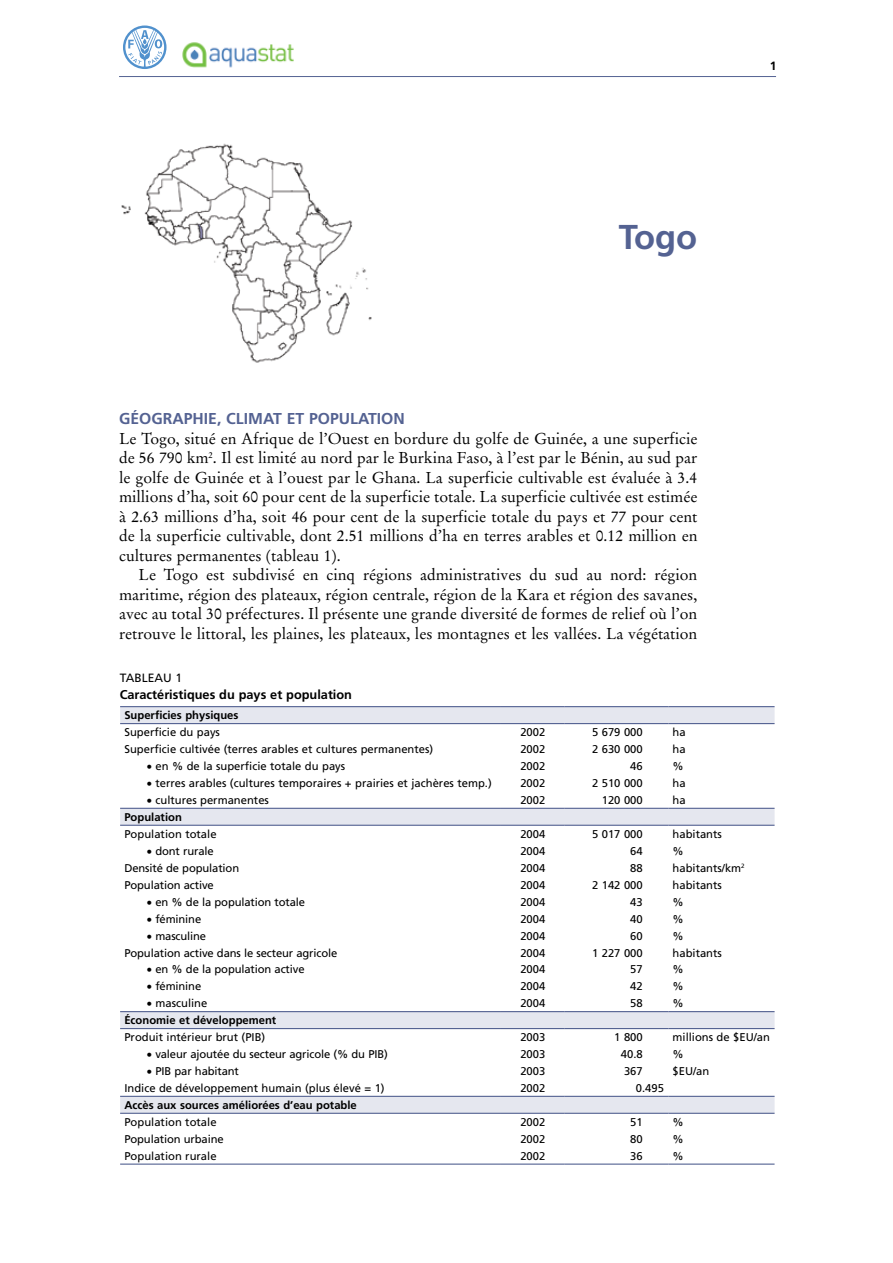
<style>
.page{position:relative;width:893px;height:1263px;background:#fff}
.page>*{position:absolute;margin:0;border:0;box-sizing:border-box;transform-origin:0 0}
.t1{font:700 34.5px "Frutiger LT Std";color:#546292}
.t2{font:15.75px/19.5px "Stempel Garamond LT Std";color:#000;text-align:justify}
.t3{font:700 15.75px "Frutiger LT Std";color:#546292}
.t4{font:700 12.75px "Frutiger LT Std";color:#000}
.t5{font:12px "Frutiger LT Std";color:#000}
.t6{font:700 12px "Frutiger LT Std";color:#000}
.t7{font:11.25px "Frutiger LT Std";color:#000}
.t8{font:700 11.25px "Frutiger LT Std";color:#000}
</style>
<div class="page">
<hr style="left:119px;top:76px;width:657px;height:1px;background:#546292">
<img style="left:121px;top:143px;width:251px;height:220px">
<svg style="left:120px;top:707px;width:655px;height:406px"></svg>
<hr style="left:120px;top:706px;width:381px;height:1px;background:#546292">
<hr style="left:501px;top:706px;width:64px;height:1px;background:#546292">
<hr style="left:565px;top:706px;width:103px;height:1px;background:#546292">
<hr style="left:668px;top:706px;width:107px;height:1px;background:#546292">
<hr style="left:120px;top:723px;width:381px;height:1px;background:#546292">
<hr style="left:501px;top:723px;width:64px;height:1px;background:#546292">
<hr style="left:565px;top:723px;width:103px;height:1px;background:#546292">
<hr style="left:668px;top:723px;width:107px;height:1px;background:#546292">
<hr style="left:120px;top:808px;width:381px;height:1px;background:#546292">
<hr style="left:501px;top:808px;width:64px;height:1px;background:#546292">
<hr style="left:565px;top:808px;width:103px;height:1px;background:#546292">
<hr style="left:668px;top:808px;width:107px;height:1px;background:#546292">
<hr style="left:120px;top:825px;width:381px;height:1px;background:#546292">
<hr style="left:501px;top:825px;width:64px;height:1px;background:#546292">
<hr style="left:565px;top:825px;width:103px;height:1px;background:#546292">
<hr style="left:668px;top:825px;width:107px;height:1px;background:#546292">
<hr style="left:120px;top:1011px;width:381px;height:1px;background:#546292">
<hr style="left:501px;top:1011px;width:64px;height:1px;background:#546292">
<hr style="left:565px;top:1011px;width:103px;height:1px;background:#546292">
<hr style="left:668px;top:1011px;width:107px;height:1px;background:#546292">
<hr style="left:120px;top:1028px;width:381px;height:1px;background:#546292">
<hr style="left:501px;top:1028px;width:64px;height:1px;background:#546292">
<hr style="left:565px;top:1028px;width:103px;height:1px;background:#546292">
<hr style="left:668px;top:1028px;width:107px;height:1px;background:#546292">
<hr style="left:120px;top:1163px;width:381px;height:2px;background:#546292">
<hr style="left:501px;top:1163px;width:64px;height:2px;background:#546292">
<hr style="left:565px;top:1163px;width:103px;height:2px;background:#546292">
<hr style="left:668px;top:1163px;width:107px;height:2px;background:#546292">
<hr style="left:120px;top:1096px;width:381px;height:1px;background:#546292">
<hr style="left:501px;top:1096px;width:64px;height:1px;background:#546292">
<hr style="left:565px;top:1096px;width:103px;height:1px;background:#546292">
<hr style="left:668px;top:1096px;width:107px;height:1px;background:#546292">
<hr style="left:120px;top:1113px;width:381px;height:1px;background:#546292">
<hr style="left:501px;top:1113px;width:64px;height:1px;background:#546292">
<hr style="left:565px;top:1113px;width:103px;height:1px;background:#546292">
<hr style="left:668px;top:1113px;width:107px;height:1px;background:#546292">
<svg style="left:123px;top:26px;width:43px;height:43px"></svg>
<img style="left:182px;top:42px;width:112px;height:26px">
<h1 class="t1" style="left:619px;top:217px;width:80px">Togo</h1>
<p class="t6" style="left:770px;top:59px;width:8px">1</p>
<h2 class="t3" style="left:119px;top:410px;width:287px">Géographie, climat et population</h2>
<p class="t2" style="left:119px;top:429px;width:580px">Le Togo, situé en Afrique de l’Ouest en bordure du golfe de Guinée, a une superficie de 56 790 km<sup>2</sup>. Il est limité au nord par le Burkina Faso, à l’est par le Bénin, au sud par le golfe de Guinée et à l’ouest par le Ghana. La superficie cultivable est évaluée à 3.4 millions d’ha, soit 60 pour cent de la superficie totale. La superficie cultivée est estimée à 2.63 millions d’ha, soit 46 pour cent de la superficie totale du pays et 77 pour cent de la superficie cultivable, dont 2.51 millions d’ha en terres arables et 0.12 million en cultures permanentes (tableau 1).</p>
<p class="t2" style="left:119px;top:565px;width:580px;text-indent:19px">Le Togo est subdivisé en cinq régions administratives du sud au nord: région maritime, région des plateaux, région centrale, région de la Kara et région des savanes, avec au total 30 préfectures. Il présente une grande diversité de formes de relief où l’on retrouve le littoral, les plaines, les plateaux, les montagnes et les vallées. La végétation</p>
<p class="t5" style="left:120px;top:671px;width:64px">TABLEAU 1</p>
<p class="t4" style="left:120px;top:687px;width:234px">Caractéristiques du pays et population</p>
<p class="t8" style="left:124px;top:709px;width:116px">Superficies physiques</p>
<p class="t7" style="left:124px;top:726px;width:97px">Superficie du pays</p>
<p class="t7" style="left:520px;top:726px;width:27px">2002</p>
<p class="t7" style="left:592px;top:726px;width:52px">5 679 000</p>
<p class="t7" style="left:672px;top:726px;width:15px">ha</p>
<p class="t7" style="left:124px;top:743px;width:310px">Superficie cultivée (terres arables et cultures permanentes)</p>
<p class="t7" style="left:520px;top:743px;width:27px">2002</p>
<p class="t7" style="left:592px;top:743px;width:52px">2 630 000</p>
<p class="t7" style="left:672px;top:743px;width:15px">ha</p>
<p class="t7" style="left:147px;top:760px;width:200px">• en % de la superficie totale du pays</p>
<p class="t7" style="left:520px;top:760px;width:27px">2002</p>
<p class="t7" style="left:630px;top:760px;width:14px">46</p>
<p class="t7" style="left:672px;top:760px;width:13px">%</p>
<p class="t7" style="left:147px;top:776px;width:346px">• terres arables (cultures temporaires + prairies et jachères temp.)</p>
<p class="t7" style="left:520px;top:776px;width:27px">2002</p>
<p class="t7" style="left:592px;top:776px;width:52px">2 510 000</p>
<p class="t7" style="left:672px;top:776px;width:15px">ha</p>
<p class="t7" style="left:147px;top:793px;width:124px">• cultures permanentes</p>
<p class="t7" style="left:520px;top:793px;width:27px">2002</p>
<p class="t7" style="left:602px;top:793px;width:42px">120 000</p>
<p class="t7" style="left:672px;top:793px;width:15px">ha</p>
<p class="t8" style="left:124px;top:810px;width:59px">Population</p>
<p class="t7" style="left:124px;top:827px;width:94px">Population totale</p>
<p class="t7" style="left:520px;top:827px;width:27px">2004</p>
<p class="t7" style="left:592px;top:827px;width:52px">5 017 000</p>
<p class="t7" style="left:672px;top:827px;width:51px">habitants</p>
<p class="t7" style="left:147px;top:844px;width:68px">• dont rurale</p>
<p class="t7" style="left:520px;top:844px;width:27px">2004</p>
<p class="t7" style="left:630px;top:844px;width:14px">64</p>
<p class="t7" style="left:672px;top:844px;width:13px">%</p>
<p class="t7" style="left:124px;top:861px;width:116px">Densité de population</p>
<p class="t7" style="left:520px;top:861px;width:27px">2004</p>
<p class="t7" style="left:630px;top:861px;width:14px">88</p>
<p class="t7" style="left:672px;top:861px;width:74px">habitants/km<sup>2</sup></p>
<p class="t7" style="left:124px;top:878px;width:91px">Population active</p>
<p class="t7" style="left:520px;top:878px;width:27px">2004</p>
<p class="t7" style="left:592px;top:878px;width:52px">2 142 000</p>
<p class="t7" style="left:672px;top:878px;width:51px">habitants</p>
<p class="t7" style="left:147px;top:895px;width:160px">• en % de la population totale</p>
<p class="t7" style="left:520px;top:895px;width:27px">2004</p>
<p class="t7" style="left:630px;top:895px;width:14px">43</p>
<p class="t7" style="left:672px;top:895px;width:13px">%</p>
<p class="t7" style="left:147px;top:912px;width:56px">• féminine</p>
<p class="t7" style="left:520px;top:912px;width:27px">2004</p>
<p class="t7" style="left:630px;top:912px;width:14px">40</p>
<p class="t7" style="left:672px;top:912px;width:13px">%</p>
<p class="t7" style="left:147px;top:929px;width:61px">• masculine</p>
<p class="t7" style="left:520px;top:929px;width:27px">2004</p>
<p class="t7" style="left:630px;top:929px;width:14px">60</p>
<p class="t7" style="left:672px;top:929px;width:13px">%</p>
<p class="t7" style="left:124px;top:946px;width:214px">Population active dans le secteur agricole</p>
<p class="t7" style="left:520px;top:946px;width:27px">2004</p>
<p class="t7" style="left:592px;top:946px;width:52px">1 227 000</p>
<p class="t7" style="left:672px;top:946px;width:51px">habitants</p>
<p class="t7" style="left:147px;top:963px;width:159px">• en % de la population active</p>
<p class="t7" style="left:520px;top:963px;width:27px">2004</p>
<p class="t7" style="left:630px;top:963px;width:14px">57</p>
<p class="t7" style="left:672px;top:963px;width:13px">%</p>
<p class="t7" style="left:147px;top:980px;width:56px">• féminine</p>
<p class="t7" style="left:520px;top:980px;width:27px">2004</p>
<p class="t7" style="left:630px;top:980px;width:14px">42</p>
<p class="t7" style="left:672px;top:980px;width:13px">%</p>
<p class="t7" style="left:147px;top:997px;width:62px">• masculine</p>
<p class="t7" style="left:520px;top:997px;width:27px">2004</p>
<p class="t7" style="left:630px;top:997px;width:14px">58</p>
<p class="t7" style="left:672px;top:997px;width:13px">%</p>
<p class="t8" style="left:124px;top:1014px;width:153px">Économie et développement</p>
<p class="t7" style="left:124px;top:1031px;width:142px">Produit intérieur brut (PIB)</p>
<p class="t7" style="left:520px;top:1031px;width:27px">2003</p>
<p class="t7" style="left:614px;top:1031px;width:30px">1 800</p>
<p class="t7" style="left:672px;top:1031px;width:99px">millions de $EU/an</p>
<p class="t7" style="left:147px;top:1048px;width:243px">• valeur ajoutée du secteur agricole (% du PIB)</p>
<p class="t7" style="left:520px;top:1048px;width:27px">2003</p>
<p class="t7" style="left:621px;top:1048px;width:23px">40.8</p>
<p class="t7" style="left:672px;top:1048px;width:13px">%</p>
<p class="t7" style="left:147px;top:1065px;width:94px">• PIB par habitant</p>
<p class="t7" style="left:520px;top:1065px;width:27px">2003</p>
<p class="t7" style="left:624px;top:1065px;width:20px">367</p>
<p class="t7" style="left:672px;top:1065px;width:38px">$EU/an</p>
<p class="t7" style="left:124px;top:1081px;width:262px">Indice de développement humain (plus élevé = 1)</p>
<p class="t7" style="left:520px;top:1081px;width:27px">2002</p>
<p class="t7" style="left:636px;top:1081px;width:30px">0.495</p>
<p class="t8" style="left:124px;top:1098px;width:234px">Accès aux sources améliorées d’eau potable</p>
<p class="t7" style="left:124px;top:1115px;width:94px">Population totale</p>
<p class="t7" style="left:520px;top:1115px;width:27px">2002</p>
<p class="t7" style="left:630px;top:1115px;width:14px">51</p>
<p class="t7" style="left:672px;top:1115px;width:13px">%</p>
<p class="t7" style="left:124px;top:1132px;width:101px">Population urbaine</p>
<p class="t7" style="left:520px;top:1132px;width:27px">2002</p>
<p class="t7" style="left:630px;top:1132px;width:14px">80</p>
<p class="t7" style="left:672px;top:1132px;width:13px">%</p>
<p class="t7" style="left:124px;top:1149px;width:94px">Population rurale</p>
<p class="t7" style="left:520px;top:1149px;width:27px">2002</p>
<p class="t7" style="left:630px;top:1149px;width:14px">36</p>
<p class="t7" style="left:672px;top:1149px;width:13px">%</p>
</div>
